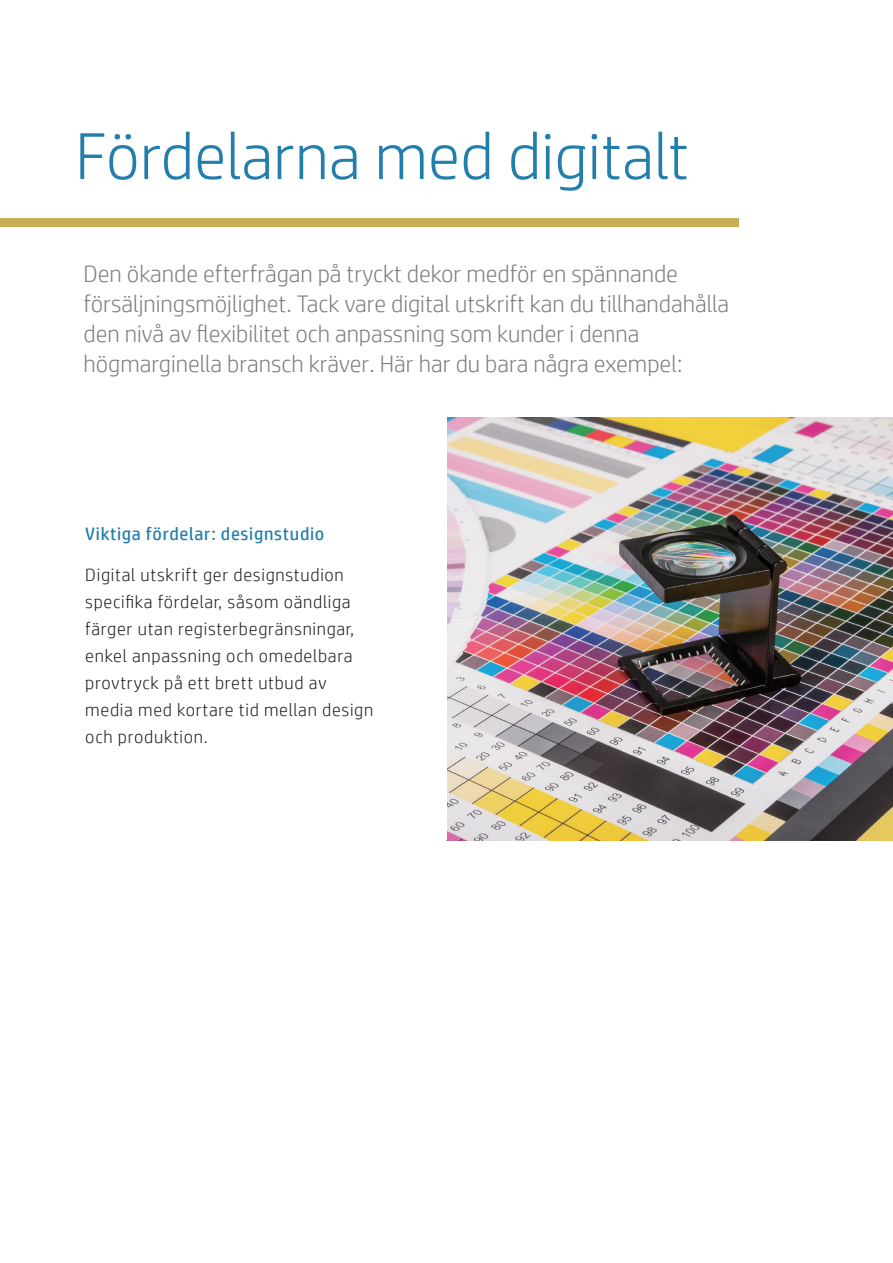
<style>
.page{position:relative;width:893px;height:1263px;background:#fff}
.page>*{position:absolute;margin:0;border:0;box-sizing:border-box;transform-origin:0 0}
.t1{font:300 66px "HP Simplified";color:#227eac}
.t2{font:300 24px/30px "HP Simplified";color:#7d8083}
.t3{font:300 18px/27px "HP Simplified";letter-spacing:.04em;color:#221f1f}
.t4{font:18px "HP Simplified";letter-spacing:.04em;color:#227eac}
</style>
<div class="page">
<img style="left:447px;top:417px;width:446px;height:423px">
<div style="left:0;top:218px;width:739px;height:9px;background:#c8af56"></div>
<h1 class="t1" style="left:75px;top:113px;width:615px">Fördelarna med digitalt</h1>
<p class="t2" style="left:84px;top:258px;width:647px">Den ökande efterfrågan på tryckt dekor medför en spännande försäljningsmöjlighet. Tack vare digital utskrift kan du tillhandahålla den nivå av flexibilitet och anpassning som kunder i denna högmarginella bransch kräver. Här har du bara några exempel:</p>
<p class="t4" style="left:85px;top:522px;width:241px">Viktiga fördelar: designstudio</p>
<p class="t3" style="left:85px;top:560px;width:290px">Digital utskrift ger designstudion specifika fördelar, såsom oändliga färger utan registerbegränsningar, enkel anpassning och omedelbara provtryck på ett brett utbud av media med kortare tid mellan design och produktion.</p>
</div>
